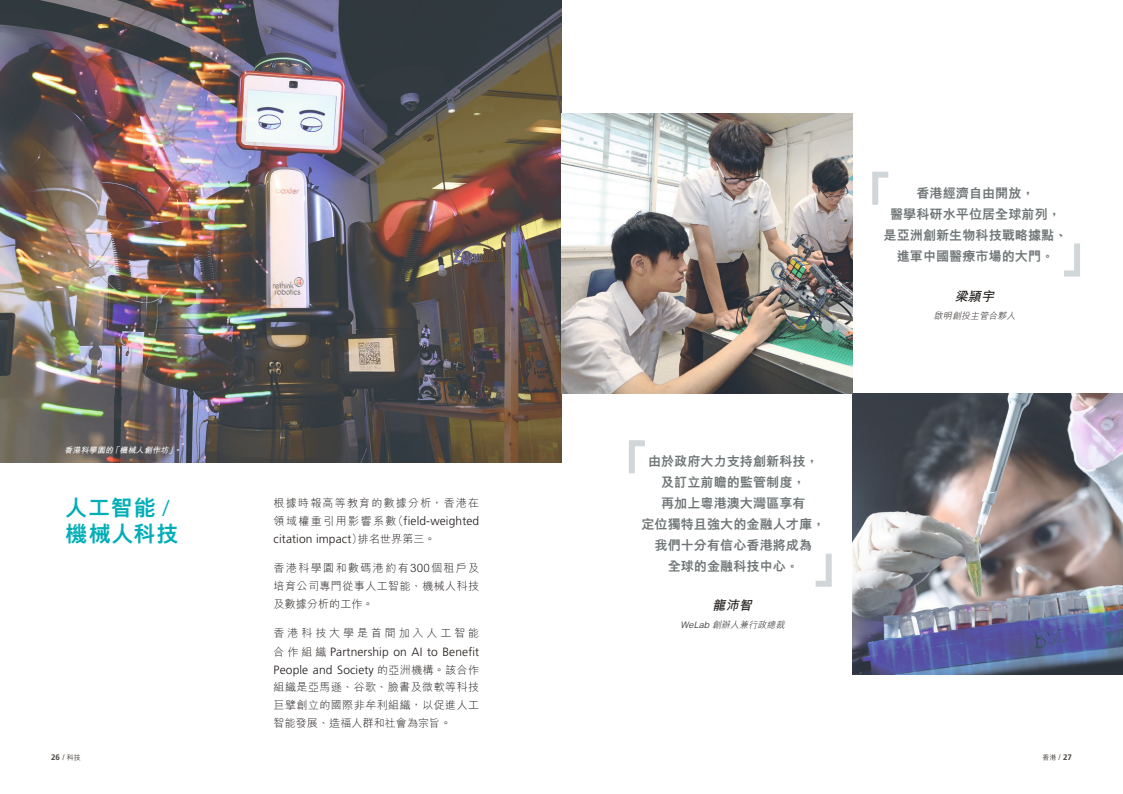
<style>
.page{position:relative;width:1123px;height:794px;background:#fff}
.page>*{position:absolute;margin:0;border:0;box-sizing:border-box;transform-origin:0 0}
.t1{font:800 22px/26px "M Hei HK";letter-spacing:.025em;color:#00aeb7}
.t2{font:800 13px/21px "M Hei HK";letter-spacing:.01em;color:#6f7576;text-align:center}
.t3{font:italic 700 13px "M Hei HK";color:#201c1a}
.t4{font:300 12px/18px "Frutiger LT Std";letter-spacing:.01em;color:#201c1a}
.t5{font:300 11px/17.9px "M Hei HK";letter-spacing:.045em;color:#201c1a;text-align:justify}
.t6{font:300 11px "M Hei HK";letter-spacing:.11em;color:#201c1a}
.t7{font:300 11px "M Hei HK";letter-spacing:.265em;color:#201c1a}
.t8{font:italic 300 9px "M Hei HK";color:#201c1a}
.t9{font:italic 700 8px "M Hei HK";color:#fff}
.t10{font:700 8px "Frutiger LT Std";color:#484440}
.t11{font:500 7px "M Hei HK";color:#484440}
.s1{font-family:"M Hei HK";font-size:11px}
.s2{font-size:11.5px}
.s3{font-family:"M Hei HK";font-weight:500}
.s4{font-family:"M Hei HK";font-weight:500;font-size:7px}
.s5{font-size:8px}
.s6{font-family:"Frutiger LT Std";font-weight:700;font-size:8px}
</style>
<div class="page">
<img style="left:0;top:0;width:561px;height:462px">
<img style="left:852px;top:394px;width:271px;height:280px">
<img style="left:561px;top:113px;width:291px;height:281px">
<svg style="left:872px;top:171px;width:17px;height:34px"></svg>
<svg style="left:629px;top:440px;width:16px;height:34px"></svg>
<svg style="left:1064px;top:243px;width:16px;height:34px"></svg>
<svg style="left:815px;top:553px;width:17px;height:34px"></svg>
<p class="t9" style="left:64px;top:444px;width:121px">香港科學園的「機械人創作坊」。</p>
<h1 class="t1" style="left:65px;top:495px;width:114px">人工智能 /機械人科技</h1>
<p class="t6" style="left:274px;top:497px;width:207px">根據時報高等教育的數據分析，香港在</p>
<p class="t4" style="left:274px;top:512px;width:207px"><span class="s1">領域權重引用影響系數（</span>field-weighted citation impact<span class="s1">）排名世界第三。</span></p>
<p class="t5" style="left:274px;top:559px;width:207px">香港科學園和數碼港約有<span class="s2">300</span>個租戶及培育公司專門從事人工智能、機械人科技及數據分析的工作。</p>
<p class="t7" style="left:274px;top:627px;width:207px">香港科技大學是首間加入人工智能</p>
<p class="t4" style="left:274px;top:643px;width:207px"><span class="s1">合作組織</span> Partnership on AI to Benefit<br>People and Society <span class="s1">的亞洲機構。該合作</span></p>
<p class="t5" style="left:274px;top:678px;width:207px">組織是亞馬遜、谷歌、臉書及微軟等科技巨擘創立的國際非牟利組織，以促進人工智能發展、造福人群和社會為宗旨。</p>
<p class="t2" style="left:641px;top:451px;width:185px">由於政府大力支持創新科技，及訂立前瞻的監管制度，<br>再加上粵港澳大灣區享有<br>定位獨特且強大的金融人才庫，我們十分有信心香港將成為<br>全球的金融科技中心。</p>
<p class="t3" style="left:712px;top:596px;width:44px">龍沛智</p>
<p class="t8" style="left:680px;top:620px;width:108px">WeLab 創辦人兼行政總裁</p>
<p class="t2" style="left:883px;top:183px;width:185px">香港經濟自由開放，<br>醫學科研水平位居全球前列，是亞洲創新生物科技戰略據點、進軍中國醫療市場的大門。</p>
<p class="t3" style="left:954px;top:287px;width:44px">梁頴宇</p>
<p class="t8" style="left:934px;top:311px;width:85px">啟明創投主管合夥人</p>
<p class="t10" style="left:51px;top:752px;width:31px">26 <span class="s3">/</span> <span class="s4">科技</span></p>
<p class="t11" style="left:1042px;top:752px;width:31px">香港 <span class="s5">/</span> <span class="s6">27</span></p>
</div>
